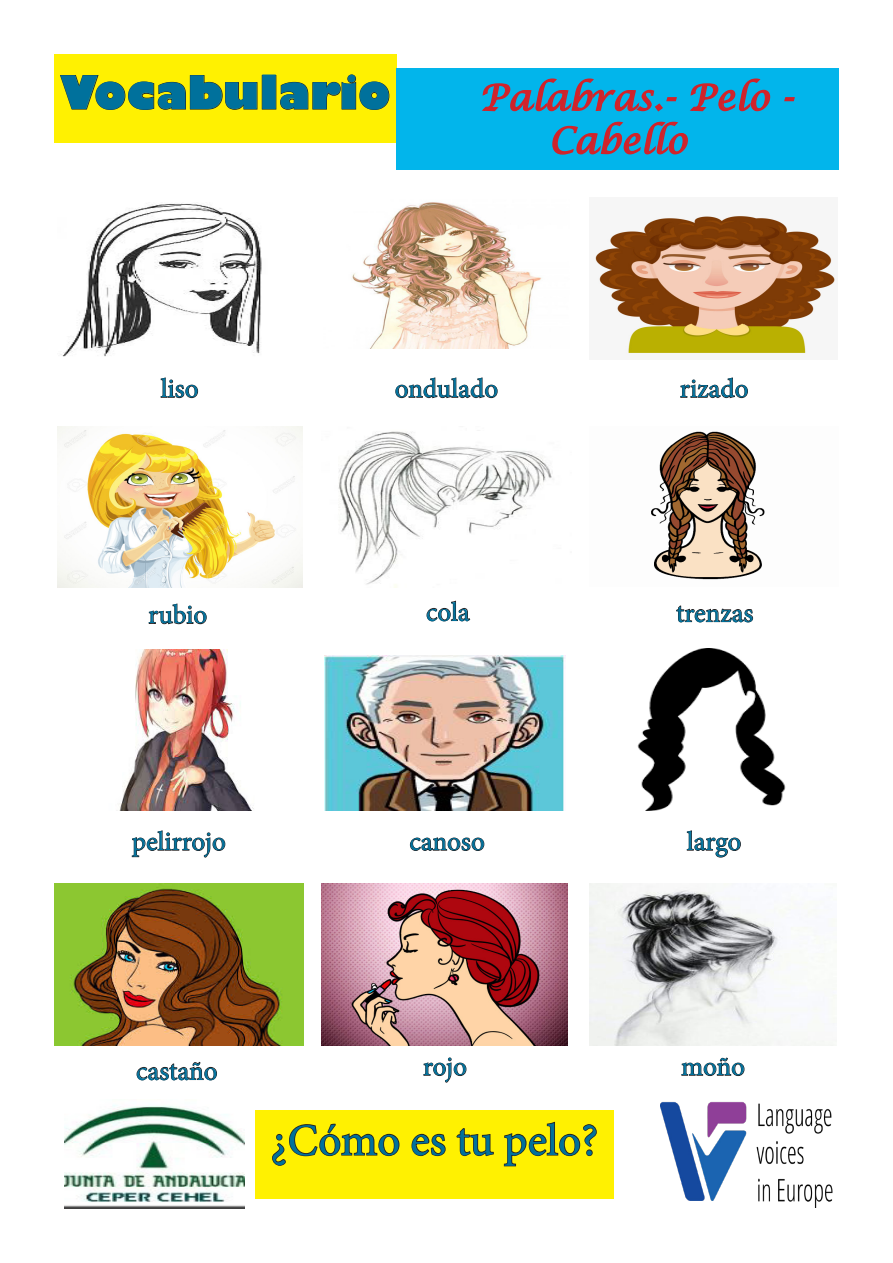
<style>
.page{position:relative;width:893px;height:1263px;background:#fff}
.page>*{position:absolute;margin:0;border:0;box-sizing:border-box;transform-origin:0 0}
.t1{font:45px "Minion Pro";color:#00719c}
.t2{font:800 45px "Gill Sans";color:#00719c}
.t3{font:italic 36px "Lucida Calligraphy";letter-spacing:.01em;color:#d1232a}
.t4{font:27px "Minion Pro";color:#00719c}
</style>
<div class="page">
<div style="left:54px;top:54px;width:343px;height:88px;background:#fff101"></div>
<svg style="left:60px;top:75px;width:198px;height:35px"></svg>
<div style="left:262px;top:75px;width:14px;height:34px;border:1px solid #231f20"></div>
<svg style="left:280px;top:74px;width:110px;height:36px"></svg>
<div style="left:397px;top:69px;width:442px;height:101px;background:#02b5eb"></div>
<svg style="left:482px;top:78px;width:195px;height:34px"></svg>
<svg style="left:690px;top:78px;width:81px;height:34px"></svg>
<svg style="left:784px;top:97px;width:11px;height:5px"></svg>
<svg style="left:552px;top:121px;width:136px;height:34px"></svg>
<img style="left:64px;top:1105px;width:180px;height:104px">
<div style="left:255px;top:1110px;width:359px;height:88px;background:#fff101"></div>
<svg style="left:272px;top:1123px;width:128px;height:43px"></svg>
<svg style="left:411px;top:1133px;width:35px;height:24px"></svg>
<svg style="left:456px;top:1128px;width:38px;height:29px"></svg>
<svg style="left:503px;top:1121px;width:94px;height:46px"></svg>
<svg style="left:160px;top:377px;width:38px;height:21px"></svg>
<svg style="left:395px;top:377px;width:103px;height:22px"></svg>
<svg style="left:148px;top:603px;width:59px;height:21px"></svg>
<svg style="left:132px;top:830px;width:94px;height:28px"></svg>
<svg style="left:136px;top:1061px;width:81px;height:19px"></svg>
<img style="left:119px;top:649px;width:135px;height:161px">
<img style="left:54px;top:884px;width:250px;height:161px">
<img style="left:58px;top:426px;width:245px;height:162px">
<svg style="left:680px;top:377px;width:68px;height:22px"></svg>
<img style="left:595px;top:215px;width:242px;height:139px">
<img style="left:338px;top:431px;width:215px;height:157px">
<img style="left:651px;top:431px;width:114px;height:149px">
<img style="left:325px;top:656px;width:240px;height:154px">
<img style="left:637px;top:648px;width:149px;height:162px">
<img style="left:322px;top:884px;width:245px;height:161px">
<img style="left:589px;top:884px;width:246px;height:161px">
<svg style="left:410px;top:837px;width:75px;height:14px"></svg>
<svg style="left:686px;top:830px;width:55px;height:28px"></svg>
<svg style="left:423px;top:1057px;width:44px;height:26px"></svg>
<svg style="left:681px;top:1057px;width:64px;height:19px"></svg>
<img style="left:661px;top:1101px;width:172px;height:107px">
<svg style="left:426px;top:600px;width:45px;height:22px"></svg>
<svg style="left:676px;top:605px;width:77px;height:18px"></svg>
<img style="left:61px;top:203px;width:201px;height:154px">
<img style="left:352px;top:202px;width:190px;height:147px">
<p class="t2" style="left:60px;top:64px;width:332px">Vocabulario</p>
<p class="t3" style="left:480px;top:76px;width:315px">Palabras.- Pelo -</p>
<p class="t3" style="left:549px;top:119px;width:139px">Cabello</p>
<p class="t4" style="left:161px;top:371px;width:39px">liso</p>
<p class="t4" style="left:395px;top:371px;width:105px">ondulado</p>
<p class="t4" style="left:680px;top:371px;width:70px">rizado</p>
<p class="t4" style="left:148px;top:597px;width:60px">rubio</p>
<p class="t4" style="left:426px;top:594px;width:45px">cola</p>
<p class="t4" style="left:676px;top:595px;width:79px">trenzas</p>
<p class="t4" style="left:132px;top:823px;width:95px">pelirrojo</p>
<p class="t4" style="left:409px;top:823px;width:77px">canoso</p>
<p class="t4" style="left:687px;top:823px;width:56px">largo</p>
<p class="t4" style="left:136px;top:1053px;width:83px">castaño</p>
<p class="t4" style="left:423px;top:1048px;width:45px">rojo</p>
<p class="t4" style="left:681px;top:1048px;width:65px">moño</p>
<p class="t1" style="left:271px;top:1110px;width:329px">¿Cómo es tu pelo?</p>
</div>
